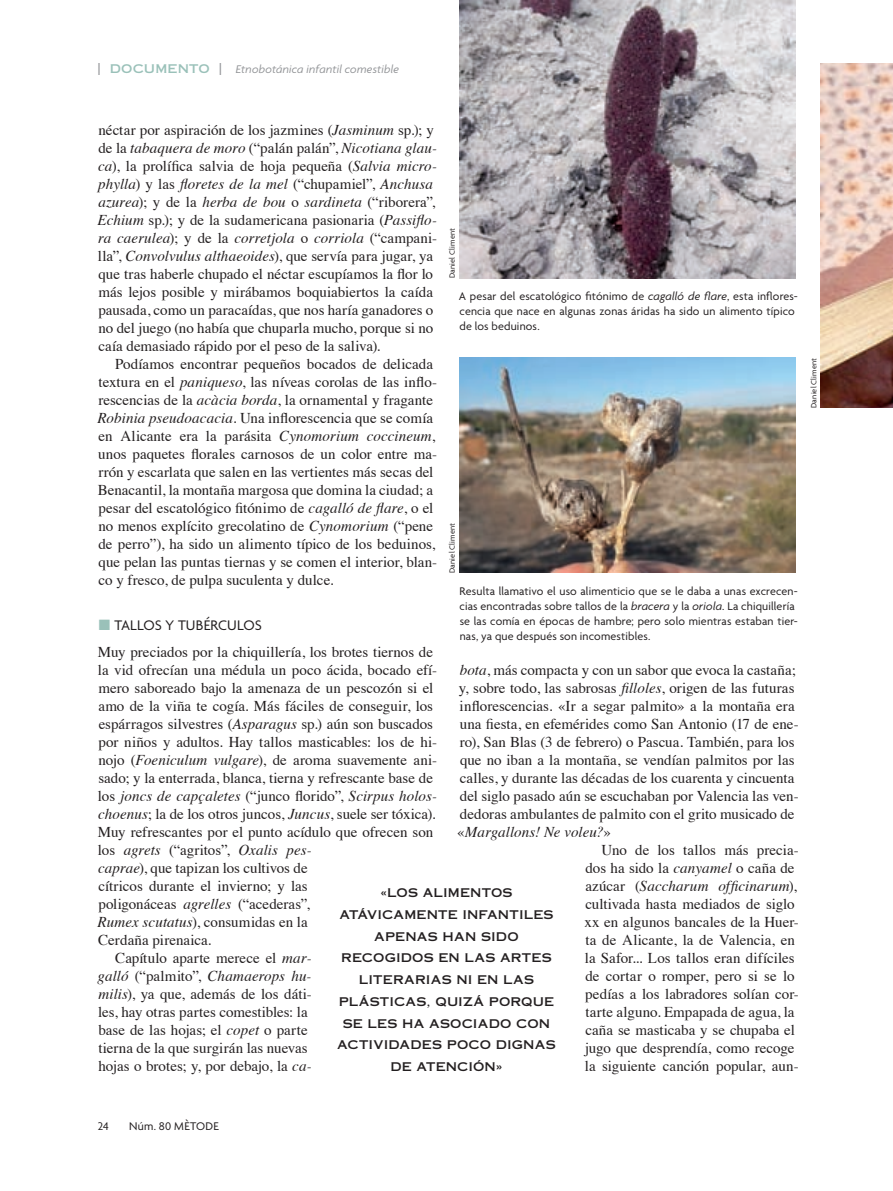
<style>
.page{position:relative;width:893px;height:1191px;background:#fff}
.page>*{position:absolute;margin:0;border:0;box-sizing:border-box;transform-origin:0 0}
.t1{font:15px/18px "Times";color:#231f20}
.t2{font:italic 15px "Times";letter-spacing:.005em;color:#231f20}
.t3{font:15px "Agenda";color:#231f20}
.t4{font:12px/15px "Agenda";letter-spacing:.015em;color:#231f20}
.t5{font:12px/21.8px "Copperplate Thirty One AB";letter-spacing:.015em;color:#231f20;text-align:center}
.t6{font:italic 12px "Agenda";letter-spacing:.01em;color:#939598}
.t7{font:8.25px "Agenda";letter-spacing:.02em;color:#231f20}
.s1{font-family:"Copperplate Thirty One AB";font-style:normal}
.s2{font-family:"Copperplate Thirty One AB";font-style:normal;color:#9ac1b9}
.s3{font-style:italic}
.s4{color:#9ac1b9}
.s5{font-style:normal}
</style>
<div class="page">
<img style="left:821px;top:64px;width:72px;height:344px">
<img style="left:459px;top:357px;width:336px;height:215px">
<img style="left:459px;top:0;width:336px;height:278px">
<p class="t6" style="left:98px;top:65px;width:303px"><span class="s1">|</span> <span class="s2">DOCUMENTO</span> <span class="s1">|</span> Etnobotánica infantil comestible</p>
<p class="t1" style="left:97px;top:122px;width:341px">néctar por aspiración de los jazmines (<span class="s3">Jasminum</span> sp.); y de la <span class="s3">tabaquera de moro</span> (“palán palán”, <span class="s3">Nicotiana glau&shy;ca</span>), la prolífica salvia de hoja pequeña (<span class="s3">Salvia micro&shy;phylla</span>) y las <span class="s3">floretes de la mel</span> (“chupamiel”, <span class="s3">Anchusa azurea</span>); y de la <span class="s3">herba de bou</span> o <span class="s3">sardineta</span> (“riborera”, <span class="s3">Echium</span> sp.); y de la sudamericana pasionaria (<span class="s3">Passiflo&shy;ra caerulea</span>); y de la <span class="s3">corretjola</span> o <span class="s3">corriola</span> (“campani&shy;lla”, <span class="s3">Convolvulus althaeoides</span>), que servía para jugar, ya que tras haberle chupado el néctar escupíamos la flor lo más lejos posible y mirábamos boquiabiertos la caída pausada, como un paracaídas, que nos haría ganadores o no del juego (no había que chuparla mucho, porque si no caía demasiado rápido por el peso de la saliva).</p>
<p class="t1" style="left:97px;top:356px;width:341px;text-indent:18px">Podíamos encontrar pequeños bocados de delicada textura en el <span class="s3">paniqueso</span>, las níveas corolas de las inflo&shy;rescencias de la <span class="s3">acàcia borda</span>, la ornamental y fragante <span class="s3">Robinia pseudoacacia.</span> Una inflorescencia que se comía en Alicante era la parásita <span class="s3">Cynomorium coccineum</span>, unos paquetes florales carnosos de un color entre ma&shy;rrón y escarlata que salen en las vertientes más secas del Benacantil, la montaña margosa que domina la ciudad; a pesar del escatológico fitónimo de <span class="s3">cagalló de flare</span>, o el no menos explícito grecolatino de <span class="s3">Cynomorium</span> (“pene de perro”), ha sido un alimento típico de los beduinos, que pelan las puntas tiernas y se comen el interior, blan&shy;co y fresco, de pulpa suculenta y dulce.</p>
<p class="t3" style="left:99px;top:619px;width:165px"><span class="s4">■</span> TALLOS Y TUBÉRCULOS</p>
<p class="t1" style="left:98px;top:644px;width:337px">Muy preciados por la chiquillería, los brotes tiernos de</p>
<p class="t1" style="left:98px;top:662px;width:341px">la vid ofrecían una médula un poco ácida, bocado efí-</p>
<p class="t1" style="left:98px;top:680px;width:336px">mero saboreado bajo la amenaza de un pescozón si el</p>
<p class="t1" style="left:98px;top:698px;width:336px">amo de la viña te cogía. Más fáciles de conseguir, los</p>
<p class="t1" style="left:99px;top:716px;width:336px">espárragos silvestres (<span class="s3">Asparagus</span> sp.) aún son buscados</p>
<p class="t1" style="left:98px;top:734px;width:340px">por niños y adultos. Hay tallos masticables: los de hi-</p>
<p class="t1" style="left:98px;top:752px;width:340px">nojo (<span class="s3">Foeniculum vulgare</span>), de aroma suavemente ani-</p>
<p class="t1" style="left:98px;top:770px;width:336px">sado; y la enterrada, blanca, tierna y refrescante base de</p>
<p class="t2" style="left:98px;top:789px;width:341px"><span class="s5">los</span> joncs de capçaletes <span class="s5">(“junco florido”,</span> Scirpus holos-</p>
<p class="t1" style="left:98px;top:806px;width:339px"><span class="s3">choenus</span>; la de los otros juncos, <span class="s3">Juncus</span>, suele ser tóxica).</p>
<p class="t1" style="left:98px;top:824px;width:337px">Muy refrescantes por el punto acídulo que ofrecen son</p>
<p class="t2" style="left:98px;top:843px;width:215px"><span class="s5">los</span> agrets <span class="s5">(“agritos”,</span> Oxalis pes-</p>
<p class="t1" style="left:98px;top:860px;width:211px"><span class="s3">caprae</span>), que tapizan los cultivos de</p>
<p class="t1" style="left:98px;top:878px;width:211px">cítricos durante el invierno; y las</p>
<p class="t1" style="left:98px;top:896px;width:213px">poligonáceas <span class="s3">agrelles</span> (“acederas”,</p>
<p class="t1" style="left:98px;top:914px;width:212px"><span class="s3">Rumex scutatus</span>), consumidas en la</p>
<p class="t1" style="left:98px;top:932px;width:115px">Cerdaña pirenaica.</p>
<p class="t1" style="left:115px;top:950px;width:198px">Capítulo aparte merece el <span class="s3">mar-</span></p>
<p class="t2" style="left:98px;top:969px;width:216px">galló <span class="s5">(“palmito”,</span> Chamaerops hu-</p>
<p class="t1" style="left:98px;top:986px;width:215px"><span class="s3">milis</span>), ya que, además de los dáti-</p>
<p class="t1" style="left:98px;top:1004px;width:211px">les, hay otras partes comestibles: la</p>
<p class="t1" style="left:98px;top:1022px;width:211px">base de las hojas; el <span class="s3">copet</span> o parte</p>
<p class="t1" style="left:98px;top:1040px;width:211px">tierna de la que surgirán las nuevas</p>
<p class="t1" style="left:98px;top:1058px;width:215px">hojas o brotes; y, por debajo, la <span class="s3">ca-</span></p>
<p class="t7" style="left:449px;top:278px;width:52px;rotate:-90deg">Daniel Climent</p>
<p class="t4" style="left:459px;top:289px;width:341px">A pesar del escatológico fitónimo de <span class="s3">cagalló de flare</span>, esta inflores&shy;cencia que nace en algunas zonas áridas ha sido un alimento típico de los beduinos.</p>
<p class="t7" style="left:449px;top:573px;width:52px;rotate:-90deg">Daniel Climent</p>
<p class="t4" style="left:460px;top:584px;width:340px">Resulta llamativo el uso alimenticio que se le daba a unas excrecen&shy;cias encontradas sobre tallos de la <span class="s3">bracera</span> y la <span class="s3">oriola</span>. La chiquillería se las comía en épocas de hambre; pero solo mientras estaban tier&shy;nas, ya que después son incomestibles.</p>
<p class="t1" style="left:460px;top:662px;width:338px"><span class="s3">bota</span>, más compacta y con un sabor que evoca la castaña;</p>
<p class="t1" style="left:459px;top:680px;width:337px">y, sobre todo, las sabrosas <span class="s3">filloles</span>, origen de las futuras</p>
<p class="t1" style="left:460px;top:698px;width:336px">inflorescencias. «Ir a segar palmito» a la montaña era</p>
<p class="t1" style="left:460px;top:716px;width:340px">una fiesta, en efemérides como San Antonio (17 de ene-</p>
<p class="t1" style="left:460px;top:734px;width:336px">ro), San Blas (3 de febrero) o Pascua. También, para los</p>
<p class="t1" style="left:460px;top:752px;width:336px">que no iban a la montaña, se vendían palmitos por las</p>
<p class="t1" style="left:460px;top:770px;width:336px">calles, y durante las décadas de los cuarenta y cincuenta</p>
<p class="t1" style="left:460px;top:788px;width:340px">del siglo pasado aún se escuchaban por Valencia las ven-</p>
<p class="t1" style="left:460px;top:806px;width:336px">dedoras ambulantes de palmito con el grito musicado de</p>
<p class="t2" style="left:457px;top:825px;width:155px"><span class="s5">«</span>Margallons! Ne voleu?<span class="s5">»</span></p>
<p class="t1" style="left:602px;top:842px;width:199px">Uno de los tallos más precia-</p>
<p class="t1" style="left:585px;top:860px;width:211px">dos ha sido la <span class="s3">canyamel</span> o caña de</p>
<p class="t2" style="left:585px;top:879px;width:213px"><span class="s5">azúcar (</span>Saccharum officinarum<span class="s5">),</span></p>
<p class="t1" style="left:585px;top:896px;width:211px">cultivada hasta mediados de siglo</p>
<p class="t1" style="left:584px;top:914px;width:216px">xx en algunos bancales de la Huer-</p>
<p class="t1" style="left:585px;top:932px;width:211px">ta de Alicante, la de Valencia, en</p>
<p class="t1" style="left:585px;top:950px;width:211px">la Safor... Los tallos eran difíciles</p>
<p class="t1" style="left:585px;top:968px;width:211px">de cortar o romper, pero si se lo</p>
<p class="t1" style="left:585px;top:986px;width:215px">pedías a los labradores solían cor-</p>
<p class="t1" style="left:585px;top:1004px;width:211px">tarte alguno. Empapada de agua, la</p>
<p class="t1" style="left:585px;top:1022px;width:211px">caña se masticaba y se chupaba el</p>
<p class="t1" style="left:585px;top:1040px;width:211px">jugo que desprendía, como recoge</p>
<p class="t1" style="left:585px;top:1058px;width:215px">la siguiente canción popular, aun-</p>
<p class="t5" style="left:337px;top:882px;width:220px">«LOS ALIMENTOS<br>ATÁVICAMENTE INFANTILES<br>APENAS HAN SIDO<br>RECOGIDOS EN LAS ARTES<br>LITERARIAS NI EN LAS<br>PLÁSTICAS, QUIZÁ PORQUE<br>SE LES HA ASOCIADO CON<br>ACTIVIDADES POCO DIGNAS<br>DE ATENCIÓN»</p>
<p class="t7" style="left:810px;top:408px;width:52px;rotate:-90deg">Daniel Climent</p>
<p class="t4" style="left:98px;top:1119px;width:12px">24</p>
<p class="t4" style="left:129px;top:1119px;width:91px">Núm. 80 MÈTODE</p>
</div>
